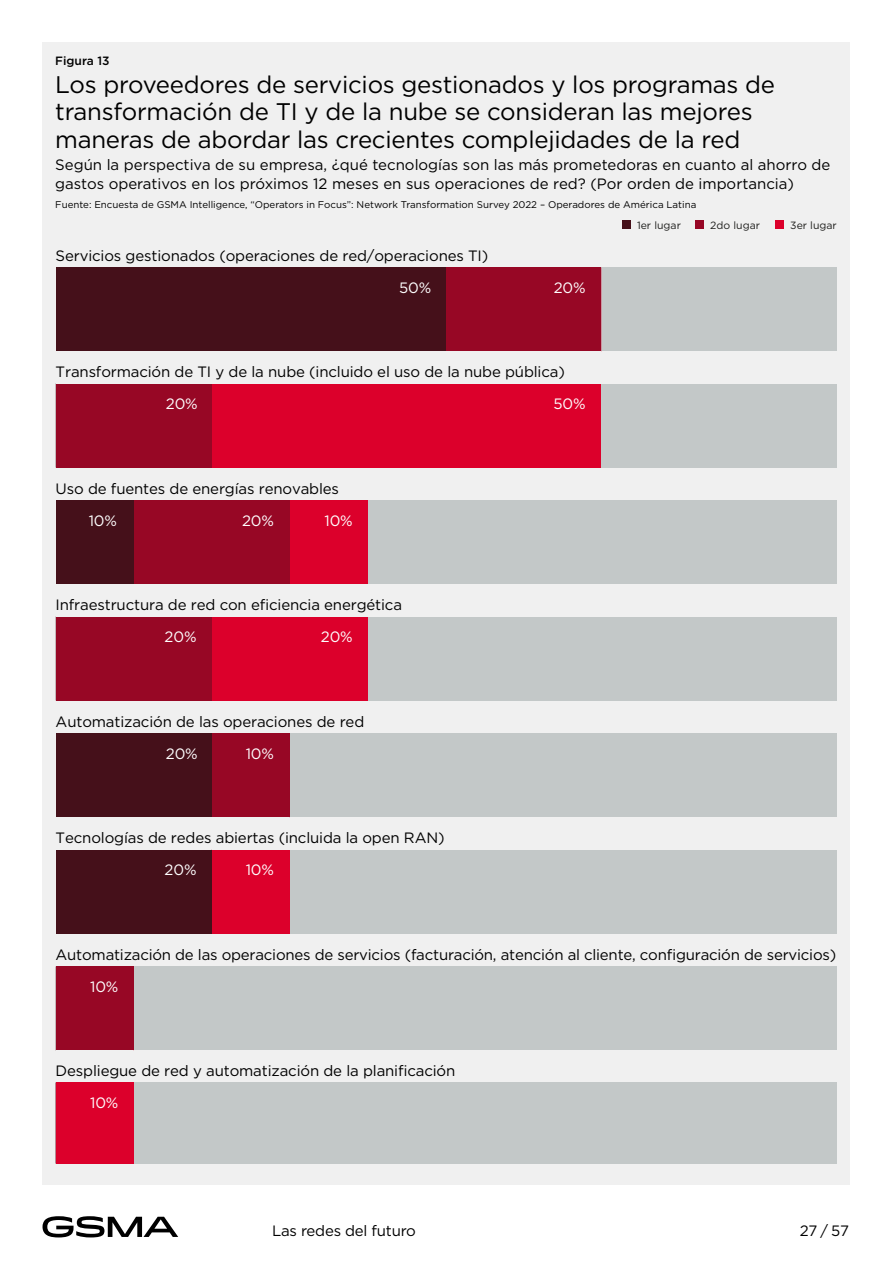
<style>
.page{position:relative;width:893px;height:1263px;background:#fff}
.page>*{position:absolute;margin:0;border:0;box-sizing:border-box;transform-origin:0 0}
.Fig_title{font:24px/27.6px "Gotham";letter-spacing:-.01em;color:#000}
.Fig_title-2{font:15px/19px "Gotham";letter-spacing:-.01em;color:#000}
.t1{font:15px "Gotham";letter-spacing:-.01em;color:#fff}
.Fig_number{font:500 12px "Gotham";color:#000}
.t2{font:10.5px "Gotham";color:#1d1d1b}
.Fig_source{font:9.75px "Gotham";color:#000}
</style>
<div class="page">
<svg style="left:43px;top:1216px;width:135px;height:21px"></svg>
<div style="left:43px;top:43px;width:807px;height:1141px;background:#f0f0f0"></div>
<div style="left:56px;top:384px;width:781px;height:84px;background:#c3c8c8"></div>
<div style="left:56px;top:617px;width:781px;height:84px;background:#c3c8c8"></div>
<div style="left:56px;top:966px;width:781px;height:84px;background:#c3c8c8"></div>
<div style="left:56px;top:267px;width:781px;height:84px;background:#c3c8c8"></div>
<div style="left:56px;top:500px;width:781px;height:84px;background:#c3c8c8"></div>
<div style="left:56px;top:733px;width:781px;height:84px;background:#c3c8c8"></div>
<div style="left:56px;top:850px;width:781px;height:84px;background:#c3c8c8"></div>
<div style="left:56px;top:1083px;width:781px;height:81px;background:#c3c8c8"></div>
<div style="left:622px;top:221px;width:8px;height:8px;background:#45101a"></div>
<div style="left:695px;top:221px;width:9px;height:8px;background:#970725"></div>
<div style="left:775px;top:221px;width:9px;height:8px;background:#dc002b"></div>
<div style="left:212px;top:384px;width:389px;height:84px;background:#dc002b"></div>
<div style="left:290px;top:500px;width:77px;height:84px;background:#dc002b"></div>
<div style="left:212px;top:617px;width:155px;height:84px;background:#dc002b"></div>
<div style="left:212px;top:850px;width:78px;height:84px;background:#dc002b"></div>
<div style="left:56px;top:1083px;width:78px;height:81px;background:#dc002b"></div>
<div style="left:445px;top:267px;width:156px;height:84px;background:#970725"></div>
<div style="left:56px;top:384px;width:156px;height:84px;background:#970725"></div>
<div style="left:134px;top:500px;width:156px;height:84px;background:#970725"></div>
<div style="left:56px;top:617px;width:156px;height:84px;background:#970725"></div>
<div style="left:212px;top:733px;width:78px;height:84px;background:#970725"></div>
<div style="left:56px;top:966px;width:78px;height:84px;background:#970725"></div>
<div style="left:56px;top:267px;width:389px;height:84px;background:#45101a"></div>
<div style="left:56px;top:500px;width:78px;height:84px;background:#45101a"></div>
<div style="left:56px;top:733px;width:156px;height:84px;background:#45101a"></div>
<div style="left:56px;top:850px;width:156px;height:84px;background:#45101a"></div>
<p class="Fig_number" style="left:55px;top:53px;width:56px">Figura 13</p>
<p class="Fig_title" style="left:55px;top:70px;width:721px">Los proveedores de servicios gestionados y los programas de transformación de TI y de la nube se consideran las mejores maneras de abordar las crecientes complejidades de la red</p>
<p class="Fig_title-2" style="left:55px;top:155px;width:777px">Según la perspectiva de su empresa, ¿qué tecnologías son las más prometedoras en cuanto al ahorro de gastos operativos en los próximos 12 meses en sus operaciones de red? (Por orden de importancia)</p>
<p class="Fig_source" style="left:55px;top:198px;width:643px">Fuente: Encuesta de GSMA Intelligence, “Operators in Focus”: Network Transformation Survey 2022 – Operadores de América Latina</p>
<p class="t2" style="left:637px;top:219px;width:45px">1er lugar</p>
<p class="t2" style="left:710px;top:219px;width:51px">2do lugar</p>
<p class="t2" style="left:790px;top:219px;width:48px">3er lugar</p>
<p class="Fig_title-2" style="left:56px;top:246px;width:434px">Servicios gestionados (operaciones de red/operaciones TI)</p>
<p class="t1" style="left:399px;top:278px;width:34px">50%</p>
<p class="t1" style="left:554px;top:278px;width:33px">20%</p>
<p class="Fig_title-2" style="left:56px;top:362px;width:511px">Transformación de TI y de la nube (incluido el uso de la nube pública)</p>
<p class="t1" style="left:166px;top:394px;width:33px">20%</p>
<p class="t1" style="left:553px;top:394px;width:34px">50%</p>
<p class="Fig_title-2" style="left:56px;top:479px;width:285px">Uso de fuentes de energías renovables</p>
<p class="t1" style="left:89px;top:511px;width:30px">10%</p>
<p class="t1" style="left:242px;top:511px;width:33px">20%</p>
<p class="t1" style="left:324px;top:511px;width:30px">10%</p>
<p class="Fig_title-2" style="left:56px;top:595px;width:348px">Infraestructura de red con eficiencia energética</p>
<p class="t1" style="left:165px;top:627px;width:33px">20%</p>
<p class="t1" style="left:321px;top:627px;width:33px">20%</p>
<p class="Fig_title-2" style="left:56px;top:712px;width:310px">Automatización de las operaciones de red</p>
<p class="t1" style="left:166px;top:744px;width:33px">20%</p>
<p class="t1" style="left:246px;top:744px;width:30px">10%</p>
<p class="Fig_title-2" style="left:56px;top:828px;width:390px">Tecnologías de redes abiertas (incluida la open RAN)</p>
<p class="t1" style="left:165px;top:860px;width:33px">20%</p>
<p class="t1" style="left:246px;top:860px;width:30px">10%</p>
<p class="Fig_title-2" style="left:56px;top:945px;width:782px">Automatización de las operaciones de servicios (facturación, atención al cliente, configuración de servicios)</p>
<p class="t1" style="left:90px;top:977px;width:30px">10%</p>
<p class="Fig_title-2" style="left:56px;top:1061px;width:401px">Despliegue de red y automatización de la planificación</p>
<p class="t1" style="left:90px;top:1093px;width:30px">10%</p>
<p class="Fig_title-2" style="left:272px;top:1221px;width:145px">Las redes del futuro</p>
<p class="Fig_title-2" style="left:800px;top:1221px;width:51px">27 / 57</p>
</div>
